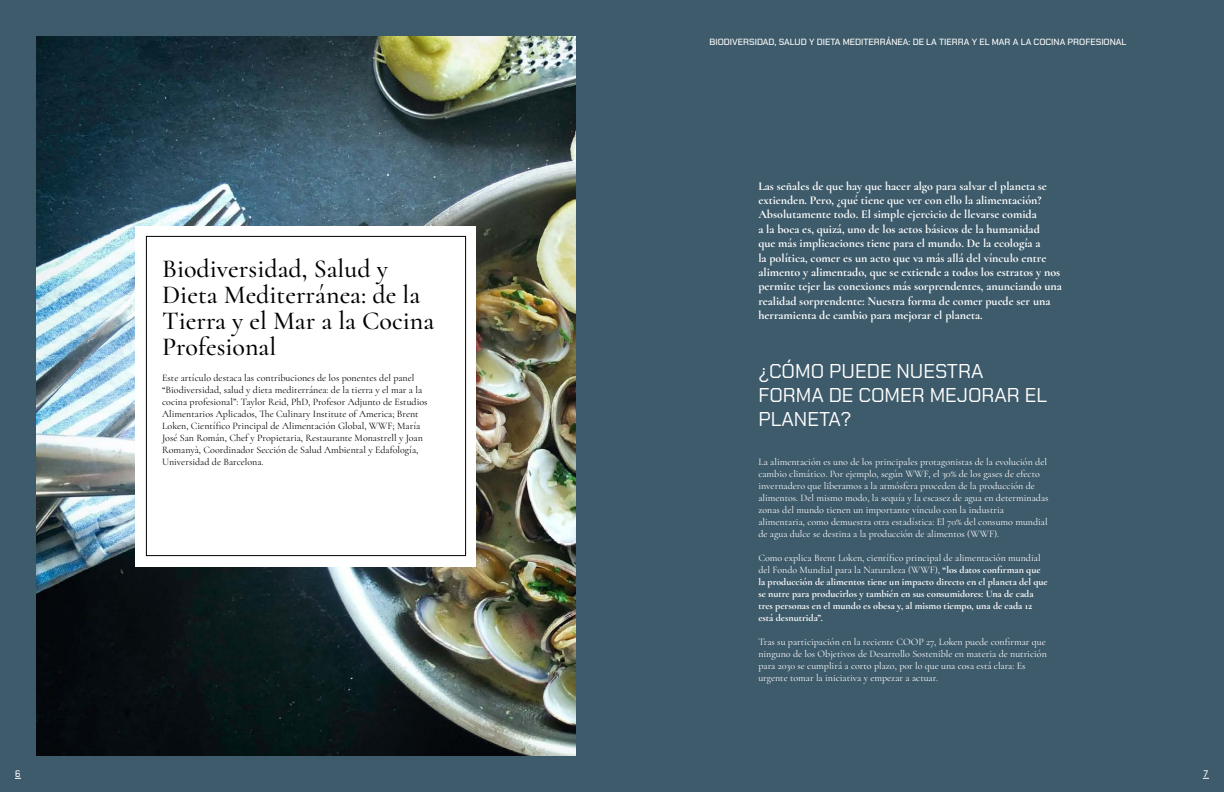
<style>
.page{position:relative;width:1224px;height:792px;background:#3e5b6b}
.page>*{position:absolute;margin:0;border:0;box-sizing:border-box;transform-origin:0 0}
.t1{font:500 26px/26px "Cormorant";color:#000}
.t2{font:20px/24px "Chakra Petch";color:#fff}
.t3{font:700 12px/14.4px "Cormorant";color:#fff}
.t4{font:10px/12px "Cormorant";color:#fff}
.t5{font:10px/12px "Cormorant";color:#000}
.t6{font:700 10px/12px "Cormorant";color:#fff}
.t7{font:500 10px "Foundry Gridnik";color:#fff}
.t8{font:500 9px "Chakra Petch";color:#fff}
.s1{font-weight:400}
</style>
<div class="page">
<img style="left:36px;top:36px;width:540px;height:720px">
<div style="left:136px;top:226px;width:340px;height:340px;background:#fff"></div>
<div style="left:146px;top:236px;width:320px;height:320px;border:1px solid #000"></div>
<h1 class="t1" style="left:162px;top:255px;width:274px">Biodiversidad, Salud y<br>Dieta Mediterránea: de la<br>Tierra y el Mar a la Cocina<br>Profesional</h1>
<p class="t5" style="left:162px;top:372px;width:267px">Este artículo destaca las contribuciones de los ponentes del panel “Biodiversidad, salud y dieta mediterránea: de la tierra y el mar a la cocina profesional”: Taylor Reid, PhD, Profesor Adjunto de Estudios Alimentarios Aplicados, The Culinary Institute of America; Brent Loken, Científico Principal de Alimentación Global, WWF; María José San Román, Chef y Propietaria, Restaurante Monastrell y Joan Romanyà, Coordinador Sección de Salud Ambiental y Edafología, Universidad de Barcelona.</p>
<p class="t8" style="left:709px;top:37px;width:419px">BIODIVERSIDAD, SALUD Y DIETA MEDITERRÁNEA: DE LA TIERRA Y EL MAR A LA COCINA PROFESIONAL</p>
<p class="t3" style="left:758px;top:179px;width:305px">Las señales de que hay que hacer algo para salvar el planeta se extienden. Pero, ¿qué tiene que ver con ello la alimentación?<br>Absolutamente todo. El simple ejercicio de llevarse comida<br>a la boca es, quizá, uno de los actos básicos de la humanidad<br>que más implicaciones tiene para el mundo. De la ecología a<br>la política, comer es un acto que va más allá del vínculo entre alimento y alimentado, que se extiende a todos los estratos y nos permite tejer las conexiones más sorprendentes, anunciando una realidad sorprendente: Nuestra forma de comer puede ser una herramienta de cambio para mejorar el planeta.</p>
<h2 class="t2" style="left:758px;top:360px;width:290px">¿CÓMO PUEDE NUESTRA<br>FORMA DE COMER MEJORAR EL<br>PLANETA?</h2>
<p class="t4" style="left:758px;top:456px;width:292px">La alimentación es uno de los principales protagonistas de la evolución del cambio climático. Por ejemplo, según WWF, el 30% de los gases de efecto invernadero que liberamos a la atmósfera proceden de la producción de alimentos. Del mismo modo, la sequía y la escasez de agua en determinadas zonas del mundo tienen un importante vínculo con la industria alimentaria, como demuestra otra estadística: El 70% del consumo mundial de agua dulce se destina a la producción de alimentos (WWF).</p>
<p class="t6" style="left:758px;top:552px;width:291px"><span class="s1">Como explica Brent Loken, científico principal de alimentación mundial del Fondo Mundial para la Naturaleza (WWF),</span> “los datos confirman que la producción de alimentos tiene un impacto directo en el planeta del que se nutre para producirlos y también en sus consumidores: Una de cada tres personas en el mundo es obesa y, al mismo tiempo, una de cada 12 está desnutrida”.</p>
<p class="t4" style="left:758px;top:636px;width:290px">Tras su participación en la reciente COOP 27, Loken puede confirmar que ninguno de los Objetivos de Desarrollo Sostenible en materia de nutrición para 2030 se cumplirá a corto plazo, por lo que una cosa está clara: Es urgente tomar la iniciativa y empezar a actuar.</p>
<p class="t7" style="left:15px;top:769px;width:8px">6</p>
<p class="t7" style="left:1203px;top:769px;width:8px">7</p>
</div>
